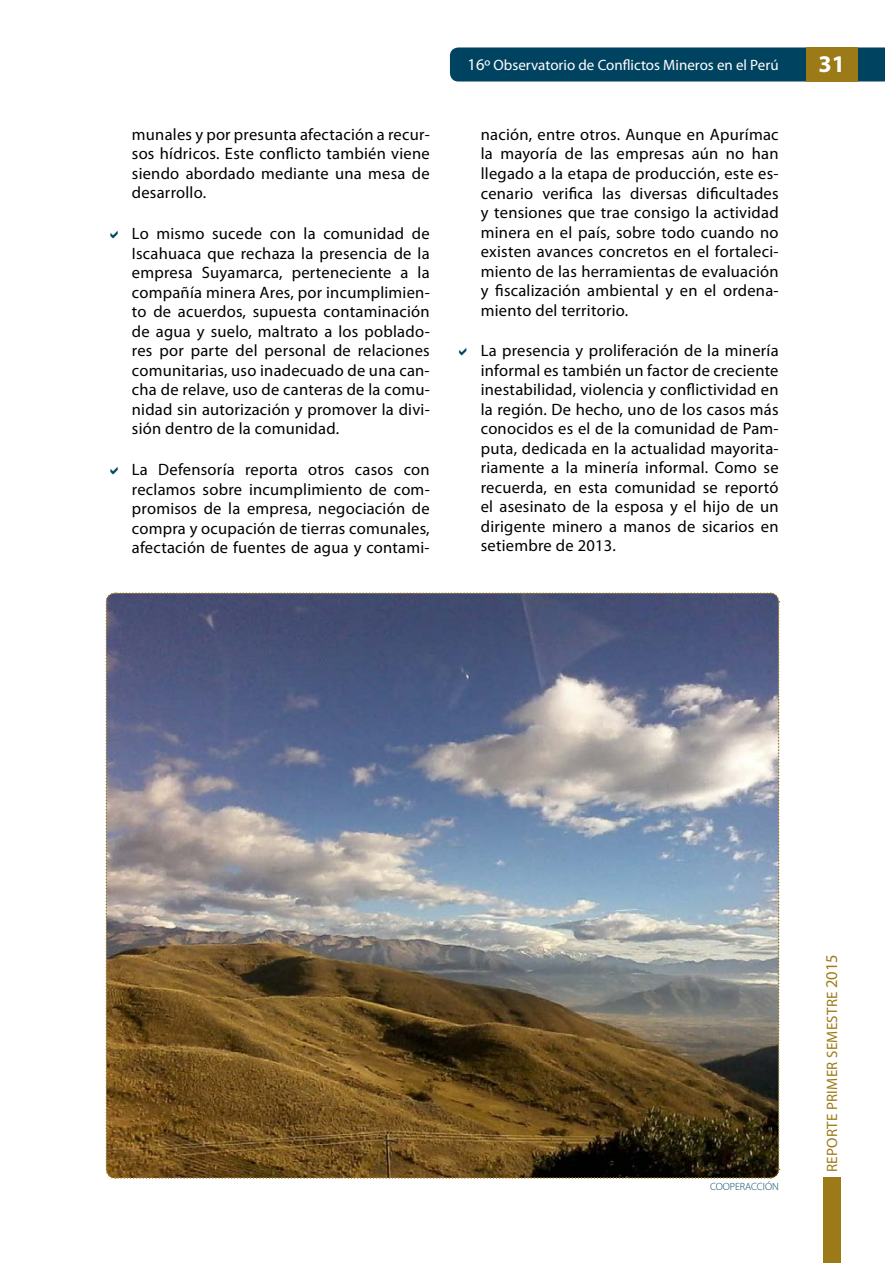
<style>
.page{position:relative;width:885px;height:1263px;background:#fff}
.page>*{position:absolute;margin:0;border:0;box-sizing:border-box;transform-origin:0 0}
.t1{font:700 24px "Myriad Pro";color:#fff}
.t2{font:16.5px/19.5px "Myriad Pro";letter-spacing:.015em;color:#000;text-align:justify}
.t3{font:15px "Myriad Pro";color:#fff}
.t4{font:15px "Myriad Pro";letter-spacing:.02em;color:#9d7a18}
.t5{font:300 10.5px "Myriad Pro";letter-spacing:-.005em;color:#004360}
.s1{font-size:16.5px}
</style>
<div class="page">
<div style="left:450px;top:47px;width:434px;height:34px;background:#004360"></div>
<div style="left:806px;top:47px;width:51px;height:34px;background:#9d7a18"></div>
<div style="left:823px;top:1178px;width:17px;height:85px;background:#9d7a18"></div>
<img style="left:105px;top:592px;width:675px;height:587px">
<p class="t2" style="left:132px;top:124px;width:299px">munales y por presunta afectación a recur&shy;sos hídricos. Este conflicto también viene siendo abordado mediante una mesa de desarrollo.</p>
<p class="t2" style="left:132px;top:224px;width:299px">Lo mismo sucede con la comunidad de Iscahuaca que rechaza la presencia de la empresa Suyamarca, perteneciente a la compañía minera Ares, por incumplimien&shy;to de acuerdos, supuesta contaminación de agua y suelo, maltrato a los poblado&shy;res por parte del personal de relaciones comunitarias, uso inadecuado de una can&shy;cha de relave, uso de canteras de la comu&shy;nidad sin autorización y promover la divi&shy;sión dentro de la comunidad.</p>
<p class="t2" style="left:132px;top:459px;width:299px">La Defensoría reporta otros casos con reclamos sobre incumplimiento de com&shy;promisos de la empresa, negociación de compra y ocupación de tierras comunales, afectación de fuentes de agua y contami-</p>
<p class="t3" style="left:467px;top:55px;width:312px"><span class="s1">16º</span> Observatorio de Conflictos Mineros en el Perú</p>
<p class="t2" style="left:480px;top:124px;width:299px">nación, entre otros. Aunque en Apurímac la mayoría de las empresas aún no han llegado a la etapa de producción, este es&shy;cenario verifica las diversas dificultades y tensiones que trae consigo la actividad minera en el país, sobre todo cuando no existen avances concretos en el fortaleci&shy;miento de las herramientas de evaluación y fiscalización ambiental y en el ordena&shy;miento del territorio.</p>
<p class="t2" style="left:480px;top:341px;width:299px">La presencia y proliferación de la minería informal es también un factor de creciente inestabilidad, violencia y conflictividad en la región. De hecho, uno de los casos más conocidos es el de la comunidad de Pam&shy;puta, dedicada en la actualidad mayorita&shy;riamente a la minería informal. Como se recuerda, en esta comunidad se reportó el asesinato de la esposa y el hijo de un dirigente minero a manos de sicarios en setiembre de 2013.</p>
<h1 class="t1" style="left:818px;top:48px;width:28px">31</h1>
<p class="t5" style="left:710px;top:1181px;width:68px">COOPERACCIÓN</p>
<p class="t4" style="left:822px;top:1172px;width:220px;rotate:-90deg">Reporte Primer Semestre <span class="s1">2015</span></p>
</div>
